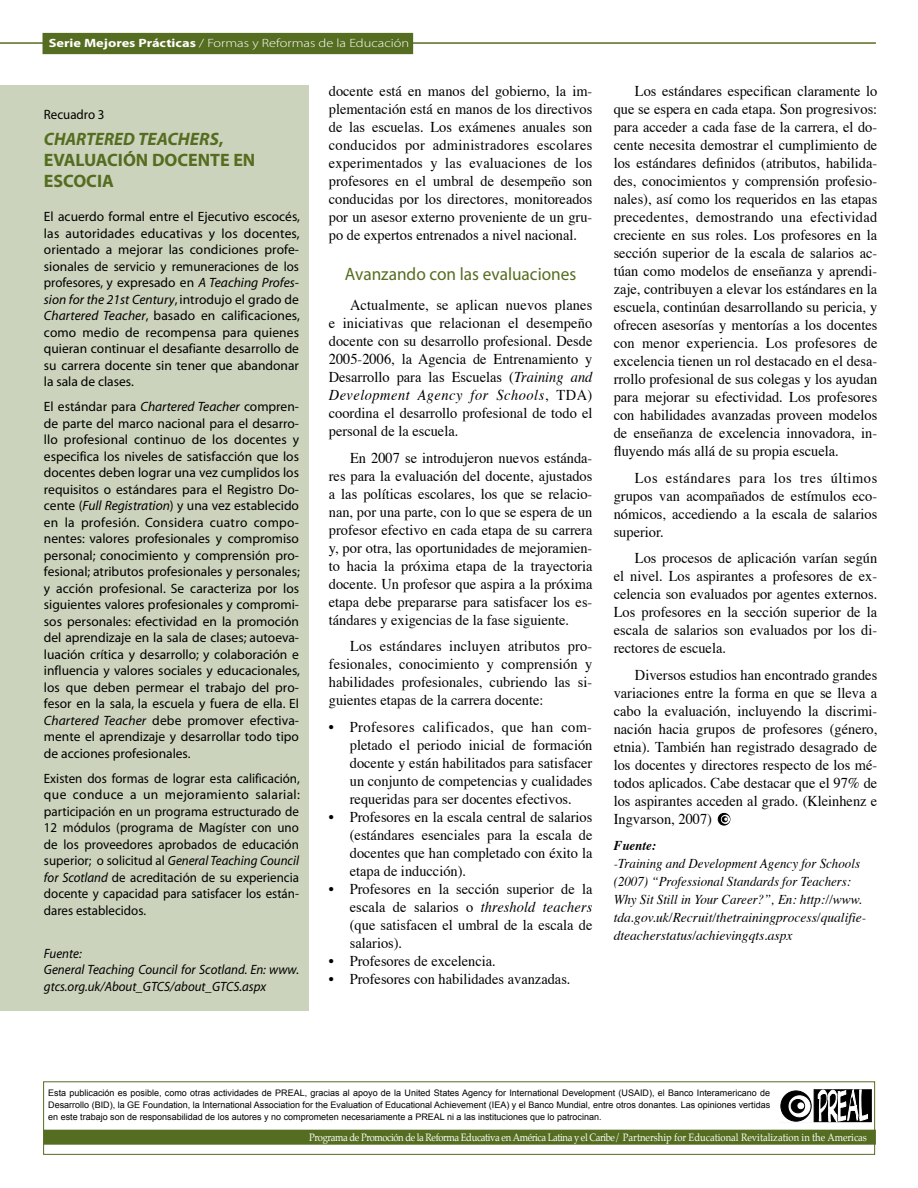
<style>
.page{position:relative;width:918px;height:1188px;background:#fff}
.page>*{position:absolute;margin:0;border:0;box-sizing:border-box;transform-origin:0 0}
.Texto{font:700 18px/21px "Myriad";color:#556d20}
.SUBTIYULO_OK{font:18px "Myriad Pro";color:#556d20;scale:.96 1}
.Texto-2{font:15px/18px "Times";color:#000;text-align:justify;scale:.96 1}
.Texto-3{font:13.5px/16.5px "Myriad";color:#000;text-align:justify}
.Texto-4{font:13.5px/16.5px "Myriad";color:#000;text-align:justify;scale:.96 1}
.Texto-5{font:italic 13.5px/18px "Times";color:#000;scale:.96 1}
.Texto-6{font:italic 13.5px/16.5px "Myriad";color:#000;scale:.96 1}
.Texto-7{font:italic 700 13.5px "Times";color:#000;scale:.96 1}
.t1{font:300 12px "Myriad Pro";color:#fff;scale:1.2 1}
.t2{font:10.5px "Palatino";letter-spacing:-.04em;color:#fff;scale:.9 1}
.t3{font:9px/12px "Arial";color:#000;text-align:justify}
.s1{font-weight:700}
.s2{font-style:italic}
</style>
<div class="page">
<div style="left:0;top:85px;width:308px;height:926px;background:#ccd3bc"></div>
<div style="left:43px;top:1081px;width:832px;height:74px;border:1px solid #556d20"></div>
<div style="left:43px;top:1130px;width:833px;height:15px;background:#556d20"></div>
<svg style="left:780px;top:1089px;width:92px;height:33px"></svg>
<hr style="left:0;top:42px;width:876px;height:2px;background:#556d20">
<div style="left:43px;top:34px;width:369px;height:19px;background:#556d20"></div>
<div style="left:43px;top:33px;width:370px;height:21px;border:2px solid #556d20"></div>
<svg style="left:718px;top:813px;width:12px;height:12px"></svg>
<div style="left:718px;top:813px;width:12px;height:12px;border:1px solid #000;border-radius:50%"></div>
<div style="left:721px;top:815px;width:9px;height:8px;border:1px solid #fff;border-radius:50%"></div>
<svg style="left:722px;top:817px;width:5px;height:5px"></svg>
<p class="t1" style="left:49px;top:36px;width:302px"><span class="s1">Serie Mejores Prácticas</span> / Formas y Reformas de la Educación</p>
<p class="Texto-4" style="left:44px;top:107px;width:65px">Recuadro 3</p>
<p class="Texto" style="left:44px;top:129px;width:213px"><span class="s2">CHARTERED TEACHERS</span>,<br>EVALUACIÓN DOCENTE EN<br>ESCOCIA</p>
<p class="Texto-3" style="left:44px;top:209px;width:258px">El acuerdo formal entre el Ejecutivo escocés, las autoridades educativas y los docentes, orientado a mejorar las condiciones profe&shy;sionales de servicio y remuneraciones de los profesores, y expresado en <span class="s2">A Teaching Profes&shy;sion for the 21st Century</span>, introdujo el grado de <span class="s2">Chartered Teacher</span>, basado en calificaciones, como medio de recompensa para quienes quieran continuar el desafiante desarrollo de su carrera docente sin tener que abandonar la sala de clases.</p>
<p class="Texto-3" style="left:44px;top:399px;width:258px">El estándar para <span class="s2">Chartered Teacher</span> compren&shy;de parte del marco nacional para el desarro&shy;llo profesional continuo de los docentes y especifica los niveles de satisfacción que los docentes deben lograr una vez cumplidos los requisitos o estándares para el Registro Do&shy;cente (<span class="s2">Full Registration</span>) y una vez establecido en la profesión. Considera cuatro compo&shy;nentes: valores profesionales y compromiso personal; conocimiento y comprensión pro&shy;fesional; atributos profesionales y personales; y acción profesional. Se caracteriza por los siguientes valores profesionales y compromi&shy;sos personales: efectividad en la promoción del aprendizaje en la sala de clases; autoeva&shy;luación crítica y desarrollo; y colaboración e influencia y valores sociales y educacionales, los que deben permear el trabajo del pro&shy;fesor en la sala, la escuela y fuera de ella. El <span class="s2">Chartered Teacher</span> debe promover efectiva&shy;mente el aprendizaje y desarrollar todo tipo de acciones profesionales.</p>
<p class="Texto-4" style="left:44px;top:770px;width:268px">Existen dos formas de lograr esta calificación, que conduce a un mejoramiento salarial: participación en un programa estructurado de 12 módulos (programa de Magíster con uno de los proveedores aprobados de educación superior; o solicitud al <span class="s2">General Teaching Council for Scotland</span> de acreditación de su experiencia docente y capacidad para satisfacer los están&shy;dares establecidos.</p>
<p class="Texto-6" style="left:44px;top:945px;width:41px">Fuente:</p>
<p class="Texto-6" style="left:44px;top:962px;width:267px">General Teaching Council for Scotland. En: www. gtcs.org.uk/About_GTCS/about_GTCS.aspx</p>
<p class="Texto-2" style="left:329px;top:81px;width:276px">docente está en manos del gobierno, la im&shy;plementación está en manos de los directivos de las escuelas. Los exámenes anuales son conducidos por administradores escolares experimentados y las evaluaciones de los profesores en el umbral de desempeño son conducidas por los directores, monitoreados por un asesor externo proveniente de un gru&shy;po de expertos entrenados a nivel nacional.</p>
<p class="SUBTIYULO_OK" style="left:345px;top:264px;width:243px">Avanzando con las evaluaciones</p>
<p class="Texto-2" style="left:329px;top:295px;width:276px;text-indent:21px">Actualmente, se aplican nuevos planes e iniciativas que relacionan el desempeño docente con su desarrollo profesional. Desde 2005-2006, la Agencia de Entrenamiento y Desarrollo para las Escuelas (<span class="s2">Training and Development Agency for Schools</span>, TDA) coordina el desarrollo profesional de todo el personal de la escuela.</p>
<p class="Texto-2" style="left:329px;top:447px;width:276px;text-indent:21px">En 2007 se introdujeron nuevos estánda&shy;res para la evaluación del docente, ajustados a las políticas escolares, los que se relacio&shy;nan, por una parte, con lo que se espera de un profesor efectivo en cada etapa de su carrera y, por otra, las oportunidades de mejoramien&shy;to hacia la próxima etapa de la trayectoria docente. Un profesor que aspira a la próxima etapa debe prepararse para satisfacer los es&shy;tándares y exigencias de la fase siguiente.</p>
<p class="Texto-2" style="left:329px;top:636px;width:276px;text-indent:21px">Los estándares incluyen atributos pro&shy;fesionales, conocimiento y comprensión y habilidades profesionales, cubriendo las si&shy;guientes etapas de la carrera docente:</p>
<p class="Texto-2" style="left:350px;top:717px;width:254px;text-indent:-21px">• Profesores calificados, que han com&shy;pletado el periodo inicial de formación docente y están habilitados para satisfacer un conjunto de competencias y cualidades requeridas para ser docentes efectivos.</p>
<p class="Texto-2" style="left:350px;top:807px;width:254px;text-indent:-21px">• Profesores en la escala central de salarios (estándares esenciales para la escala de docentes que han completado con éxito la etapa de inducción).</p>
<p class="Texto-2" style="left:350px;top:879px;width:254px;text-indent:-21px">• Profesores en la sección superior de la escala de salarios o <span class="s2">threshold teachers </span>(que satisfacen el umbral de la escala de salarios).</p>
<p class="Texto-2" style="left:329px;top:951px;width:175px">• Profesores de excelencia.</p>
<p class="Texto-2" style="left:329px;top:969px;width:253px">• Profesores con habilidades avanzadas.</p>
<p class="Texto-2" style="left:614px;top:81px;width:276px;text-indent:21px">Los estándares especifican claramente lo que se espera en cada etapa. Son progresivos: para acceder a cada fase de la carrera, el do&shy;cente necesita demostrar el cumplimiento de los estándares definidos (atributos, habilida&shy;des, conocimientos y comprensión profesio&shy;nales), así como los requeridos en las etapas precedentes, demostrando una efectividad creciente en sus roles. Los profesores en la sección superior de la escala de salarios ac&shy;túan como modelos de enseñanza y aprendi&shy;zaje, contribuyen a elevar los estándares en la escuela, continúan desarrollando su pericia, y ofrecen asesorías y mentorías a los docentes con menor experiencia. Los profesores de excelencia tienen un rol destacado en el desa&shy;rrollo profesional de sus colegas y los ayudan para mejorar su efectividad. Los profesores con habilidades avanzadas proveen modelos de enseñanza de excelencia innovadora, in&shy;fluyendo más allá de su propia escuela.</p>
<p class="Texto-2" style="left:614px;top:467px;width:276px;text-indent:21px">Los estándares para los tres últimos grupos van acompañados de estímulos eco&shy;nómicos, accediendo a la escala de salarios superior.</p>
<p class="Texto-2" style="left:614px;top:548px;width:276px;text-indent:21px">Los procesos de aplicación varían según el nivel. Los aspirantes a profesores de ex&shy;celencia son evaluados por agentes externos.<br>Los profesores en la sección superior de la escala de salarios son evaluados por los di&shy;rectores de escuela.</p>
<p class="Texto-2" style="left:614px;top:664px;width:276px;text-indent:21px">Diversos estudios han encontrado grandes variaciones entre la forma en que se lleva a cabo la evaluación, incluyendo la discrimi&shy;nación hacia grupos de profesores (género, etnia). También han registrado desagrado de los docentes y directores respecto de los mé&shy;todos aplicados. Cabe destacar que el 97% de los aspirantes acceden al grado. (Kleinhenz e Ingvarson, 2007)</p>
<p class="Texto-7" style="left:614px;top:833px;width:46px">Fuente:</p>
<p class="Texto-5" style="left:614px;top:854px;width:265px">-Training and Development Agency for Schools (2007) “Professional Standards for Teachers:<br>Why Sit Still in Your Career?”, En: http://www. tda.gov.uk/Recruit/thetrainingprocess/qualifie&shy;dteacherstatus/achievingqts.aspx</p>
<p class="t3" style="left:48px;top:1087px;width:724px">Esta publicación es posible, como otras actividades de PREAL, gracias al apoyo de la United States Agency for International Development (USAID), el Banco Interamericano de Desarrollo (BID), la GE Foundation, la International Association for the Evaluation of Educational Achievement (IEA) y el Banco Mundial, entre otros donantes. Las opiniones vertidas en este trabajo son de responsabilidad de los autores y no comprometen necesariamente a PREAL ni a las instituciones que lo patrocinan.</p>
<p class="t2" style="left:309px;top:1129px;width:621px">Programa de Promoción de la Reforma Educativa en América Latina y el Caribe/ Partnership for Educational Revitalization in the Americas</p>
</div>
